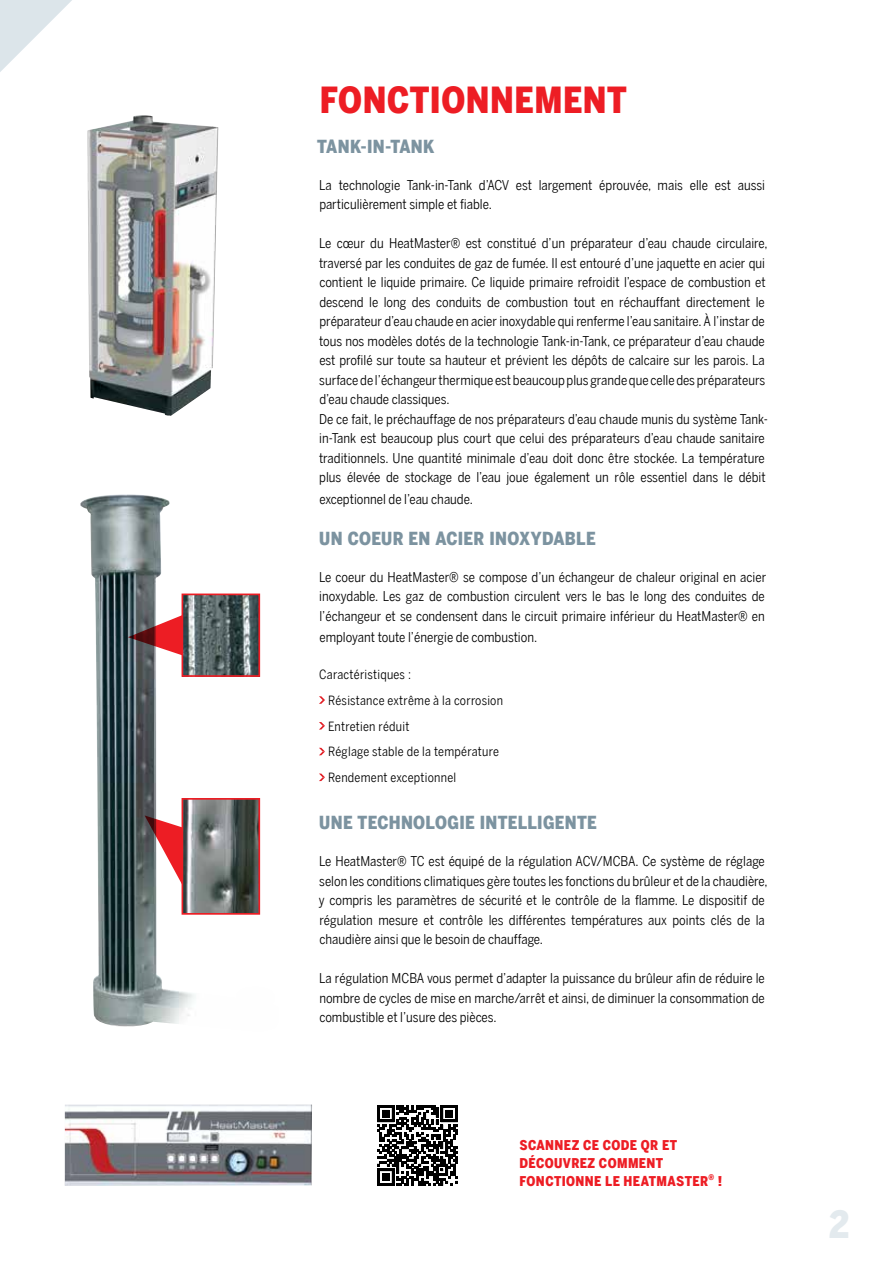
<style>
.page{position:relative;width:893px;height:1263px;background:#fff}
.page>*{position:absolute;margin:0;border:0;box-sizing:border-box;transform-origin:0 0}
.t1{font:900 37.5px "Benton Sans Cond";color:#e3eaee}
.t2{font:900 36px "Benton Sans Cond";letter-spacing:.015em;color:#ed1d24}
.t3{font:900 18px "Benton Sans Cond";letter-spacing:.015em;color:#7c93a0}
.t4{font:13.5px/19.5px "Benton Sans Cond";color:#000}
.t5{font:900 13.5px/18px "Benton Sans Cond";letter-spacing:.03em;color:#ed1d24}
.t6{font:12.75px/25.8px "Benton Sans Cond";letter-spacing:.02em;color:#000}
</style>
<div class="page">
<svg style="left:0;top:0;width:72px;height:72px"></svg>
<svg style="left:319px;top:696px;width:6px;height:8px"></svg>
<svg style="left:319px;top:722px;width:6px;height:7px"></svg>
<svg style="left:319px;top:748px;width:6px;height:7px"></svg>
<svg style="left:319px;top:773px;width:6px;height:8px"></svg>
<img style="left:87px;top:115px;width:131px;height:301px">
<img style="left:80px;top:494px;width:181px;height:533px">
<svg style="left:128px;top:615px;width:54px;height:40px;background:#a55257"></svg>
<img style="left:185px;top:596px;width:72px;height:78px">
<div style="left:182px;top:593px;width:78px;height:84px;border:2px solid #ed1d24"></div>
<svg style="left:145px;top:815px;width:37px;height:70px"></svg>
<img style="left:185px;top:801px;width:72px;height:111px">
<div style="left:182px;top:798px;width:78px;height:117px;border:2px solid #ed1d24"></div>
<svg style="left:377px;top:1105px;width:81px;height:81px"></svg>
<img style="left:65px;top:1104px;width:247px;height:82px">
<h2 class="t2" style="left:320px;top:79px;width:308px">FONCTIONNEMENT</h2>
<h3 class="t3" style="left:317px;top:136px;width:119px">TANK-IN-TANK</h3>
<p class="t4" style="left:319px;top:175px;width:447px">La technologie Tank-in-Tank d’ACV est largement éprouvée, mais elle est aussi particulièrement simple et fiable.</p>
<p class="t4" style="left:319px;top:233px;width:451px">Le cœur du HeatMaster® est constitué d’un préparateur d’eau chaude circulaire, traversé par les conduites de gaz de fumée. Il est entouré d’une jaquette en acier qui contient le liquide primaire. Ce liquide primaire refroidit l’espace de combustion et descend le long des conduits de combustion tout en réchauffant directement le préparateur d’eau chaude en acier inoxydable qui renferme l’eau sanitaire. À l’instar de tous nos modèles dotés de la technologie Tank-in-Tank, ce préparateur d’eau chaude est profilé sur toute sa hauteur et prévient les dépôts de calcaire sur les parois. La surface de l’échangeur thermique est beaucoup plus grande que celle des préparateurs d’eau chaude classiques.<br>De ce fait, le préchauffage de nos préparateurs d’eau chaude munis du système Tank&shy;in-Tank est beaucoup plus court que celui des préparateurs d’eau chaude sanitaire traditionnels. Une quantité minimale d’eau doit donc être stockée. La température plus élevée de stockage de l’eau joue également un rôle essentiel dans le débit</p>
<p class="t4" style="left:319px;top:489px;width:155px">exceptionnel de l’eau chaude.</p>
<h3 class="t3" style="left:319px;top:528px;width:278px">UN COEUR EN ACIER INOXYDABLE</h3>
<p class="t4" style="left:319px;top:567px;width:449px;text-align:justify">Le coeur du HeatMaster® se compose d’un échangeur de chaleur original en acier inoxydable. Les gaz de combustion circulent vers le bas le long des conduites de l’échangeur et se condensent dans le circuit primaire inférieur du HeatMaster® en</p>
<p class="t4" style="left:319px;top:628px;width:219px">employant toute l’énergie de combustion.</p>
<p class="t6" style="left:328px;top:661px;width:177px;text-indent:-9px">Caractéristiques :<br>Résistance extrême à la corrosion<br>Entretien réduit<br>Réglage stable de la température<br>Rendement exceptionnel</p>
<h3 class="t3" style="left:319px;top:812px;width:279px">UNE TECHNOLOGIE INTELLIGENTE</h3>
<p class="t4" style="left:319px;top:851px;width:450px">Le HeatMaster® TC est équipé de la régulation ACV/MCBA. Ce système de réglage selon les conditions climatiques gère toutes les fonctions du brûleur et de la chaudière, y compris les paramètres de sécurité et le contrôle de la flamme. Le dispositif de régulation mesure et contrôle les différentes températures aux points clés de la chaudière ainsi que le besoin de chauffage.</p>
<p class="t4" style="left:319px;top:968px;width:447px;text-align:justify">La régulation MCBA vous permet d’adapter la puissance du brûleur afin de réduire le nombre de cycles de mise en marche/arrêt et ainsi, de diminuer la consommation de combustible et l’usure des pièces.</p>
<p class="t5" style="left:519px;top:1136px;width:204px">SCANNEZ CE CODE QR ET<br>DÉCOUVREZ COMMENT<br>FONCTIONNE LE HEATMASTER<sup>®</sup> !</p>
<h1 class="t1" style="left:829px;top:1202px;width:22px">2</h1>
</div>
